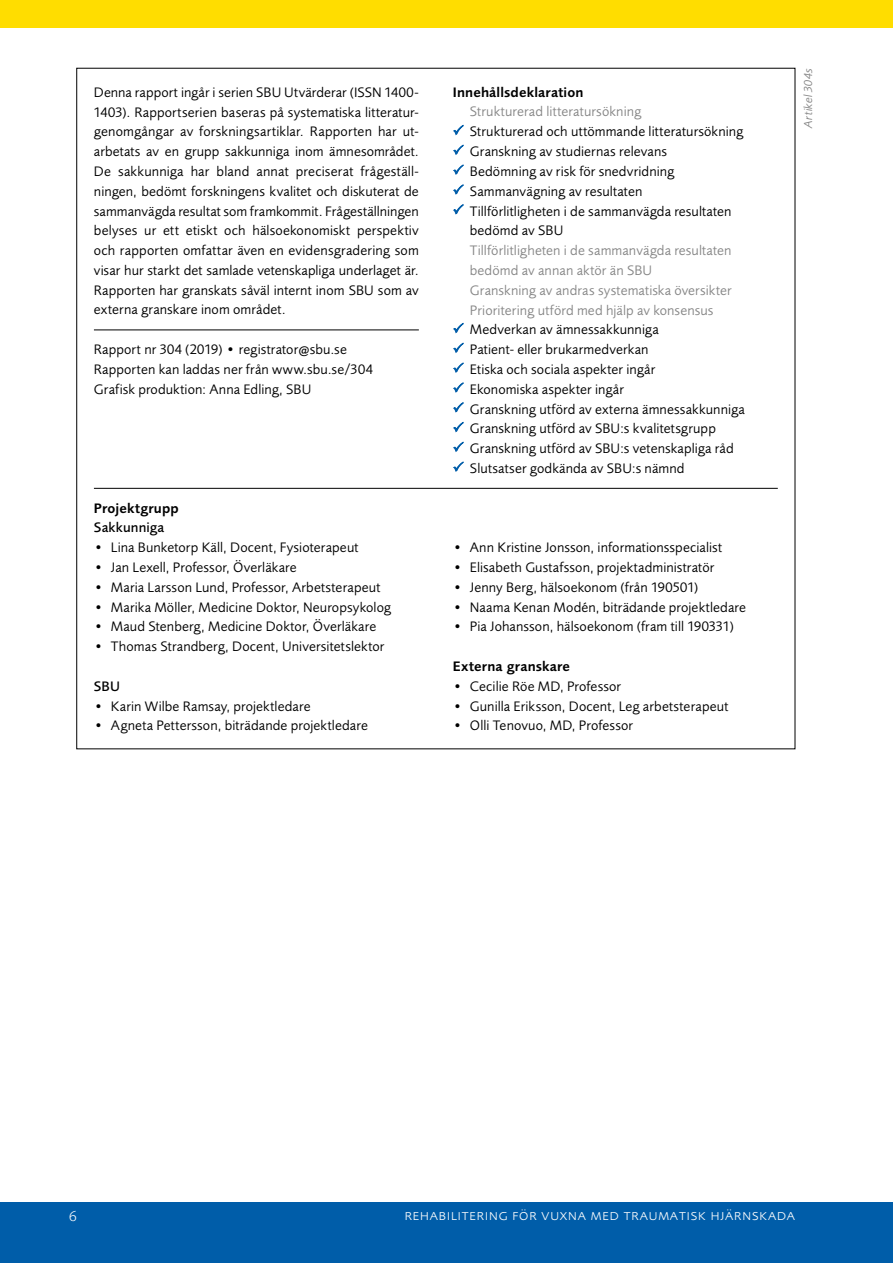
<style>
.page{position:relative;width:893px;height:1263px;background:#fff}
.page>*{position:absolute;margin:0;border:0;box-sizing:border-box;transform-origin:0 0}
.t1{font:300 15.45px "Foundry Sans Expert";letter-spacing:.03em;color:#fff}
.Faktaruta_text{font:14.25px/19.8px "Foundry Sans";letter-spacing:.01em;color:#000}
.Innehållsdeklaration{font:14.25px/19.8px "Foundry Sans";letter-spacing:.005em;color:#878787}
.t2{font:600 14.25px "Foundry Sans";letter-spacing:.01em;color:#000}
.t3{font:500 14.25px "Foundry Sans";letter-spacing:.01em;color:#000}
.Tabellförklaring{font:italic 12px "Foundry Sans";letter-spacing:.015em;color:#878787}
.s1{color:#005da9}
</style>
<div class="page">
<div style="left:0;top:0;width:893px;height:28px;background:#fd0"></div>
<div style="left:0;top:1202px;width:893px;height:61px;background:#005da9"></div>
<hr style="left:94px;top:330px;width:325px;height:1px;background:#000">
<hr style="left:94px;top:488px;width:684px;height:1px;background:#000">
<p class="Faktaruta_text" style="left:94px;top:82px;width:326px;text-align:justify">Denna rapport ingår i serien SBU Utvärderar (ISSN 1400- 1403). Rapportserien baseras på systematiska litteratur&shy;genomgångar av forskningsartiklar. Rapporten har ut&shy;arbetats av en grupp sakkunniga inom ämnesområdet.<br>De sakkunniga har bland annat preciserat frågeställ&shy;ningen, bedömt forskningens kvalitet och diskuterat de sammanvägda resultat som framkommit. Frågeställningen belyses ur ett etiskt och hälsoekonomiskt perspektiv och rapporten omfattar även en evidensgradering som visar hur starkt det samlade vetenskapliga underlaget är.<br>Rapporten har granskats såväl internt inom SBU som av externa granskare inom området.</p>
<p class="Faktaruta_text" style="left:94px;top:339px;width:280px">Rapport nr 304 (2019) • registrator@sbu.se<br>Rapporten kan laddas ner från www.sbu.se/304<br>Grafisk produktion: Anna Edling, SBU</p>
<h2 class="t2" style="left:94px;top:499px;width:86px">Projektgrupp</h2>
<h3 class="t3" style="left:94px;top:519px;width:72px">Sakkunniga</h3>
<p class="Faktaruta_text" style="left:94px;top:537px;width:266px">• Lina Bunketorp Käll, Docent, Fysioterapeut</p>
<p class="Faktaruta_text" style="left:94px;top:557px;width:204px">• Jan Lexell, Professor, Överläkare</p>
<p class="Faktaruta_text" style="left:94px;top:577px;width:288px">• Maria Larsson Lund, Professor, Arbetsterapeut</p>
<p class="Faktaruta_text" style="left:94px;top:597px;width:299px">• Marika Möller, Medicine Doktor, Neuropsykolog</p>
<p class="Faktaruta_text" style="left:94px;top:617px;width:284px">• Maud Stenberg, Medicine Doktor, Överläkare</p>
<p class="Faktaruta_text" style="left:94px;top:636px;width:292px">• Thomas Strandberg, Docent, Universitetslektor</p>
<h3 class="t3" style="left:94px;top:678px;width:28px">SBU</h3>
<p class="Faktaruta_text" style="left:94px;top:696px;width:218px">• Karin Wilbe Ramsay, projektledare</p>
<p class="Faktaruta_text" style="left:94px;top:716px;width:275px">• Agneta Pettersson, biträdande projektledare</p>
<h2 class="t2" style="left:453px;top:84px;width:132px">Innehållsdeklaration</h2>
<p class="Innehållsdeklaration" style="left:470px;top:102px;width:173px">Strukturerad litteratursökning</p>
<p class="Faktaruta_text" style="left:453px;top:122px;width:292px"><span class="s1">✓</span> Strukturerad och uttömmande litteratursökning</p>
<p class="Faktaruta_text" style="left:453px;top:141px;width:216px"><span class="s1">✓</span> Granskning av studiernas relevans</p>
<p class="Faktaruta_text" style="left:453px;top:161px;width:223px"><span class="s1">✓</span> Bedömning av risk för snedvridning</p>
<p class="Faktaruta_text" style="left:453px;top:181px;width:191px"><span class="s1">✓</span> Sammanvägning av resultaten</p>
<p class="Faktaruta_text" style="left:470px;top:201px;width:263px;text-indent:-17px"><span class="s1">✓</span> Tillförlitligheten i de sammanvägda resultaten bedömd av SBU</p>
<p class="Innehållsdeklaration" style="left:470px;top:240px;width:263px">Tillförlitligheten i de sammanvägda resultaten bedömd av annan aktör än SBU</p>
<p class="Innehållsdeklaration" style="left:470px;top:280px;width:263px">Granskning av andras systematiska översikter</p>
<p class="Innehållsdeklaration" style="left:470px;top:300px;width:245px">Prioritering utförd med hjälp av konsensus</p>
<p class="Faktaruta_text" style="left:453px;top:320px;width:207px"><span class="s1">✓</span> Medverkan av ämnessakkunniga</p>
<p class="Faktaruta_text" style="left:453px;top:339px;width:197px"><span class="s1">✓</span> Patient- eller brukarmedverkan</p>
<p class="Faktaruta_text" style="left:453px;top:359px;width:204px"><span class="s1">✓</span> Etiska och sociala aspekter ingår</p>
<p class="Faktaruta_text" style="left:453px;top:379px;width:173px"><span class="s1">✓</span> Ekonomiska aspekter ingår</p>
<p class="Faktaruta_text" style="left:453px;top:399px;width:293px"><span class="s1">✓</span> Granskning utförd av externa ämnessakkunniga</p>
<p class="Faktaruta_text" style="left:453px;top:419px;width:265px"><span class="s1">✓</span> Granskning utförd av SBU:s kvalitetsgrupp</p>
<p class="Faktaruta_text" style="left:453px;top:438px;width:282px"><span class="s1">✓</span> Granskning utförd av SBU:s vetenskapliga råd</p>
<p class="Faktaruta_text" style="left:453px;top:458px;width:233px"><span class="s1">✓</span> Slutsatser godkända av SBU:s nämnd</p>
<p class="Faktaruta_text" style="left:453px;top:537px;width:271px">• Ann Kristine Jonsson, informationsspecialist</p>
<p class="Faktaruta_text" style="left:453px;top:557px;width:263px">• Elisabeth Gustafsson, projektadministratör</p>
<p class="Faktaruta_text" style="left:453px;top:577px;width:247px">• Jenny Berg, hälsoekonom (från 190501)</p>
<p class="Faktaruta_text" style="left:453px;top:597px;width:295px">• Naama Kenan Modén, biträdande projektledare</p>
<p class="Faktaruta_text" style="left:453px;top:617px;width:282px">• Pia Johansson, hälsoekonom (fram till 190331)</p>
<h3 class="t2" style="left:453px;top:658px;width:119px">Externa granskare</h3>
<p class="Faktaruta_text" style="left:453px;top:676px;width:170px">• Cecilie Röe MD, Professor</p>
<p class="Faktaruta_text" style="left:453px;top:696px;width:277px">• Gunilla Eriksson, Docent, Leg arbetsterapeut</p>
<p class="Faktaruta_text" style="left:453px;top:716px;width:182px">• Olli Tenovuo, MD, Professor</p>
<p class="Tabellförklaring" style="left:801px;top:127px;width:61px;rotate:-90deg">Artikel 304s</p>
<p class="t1" style="left:69px;top:1206px;width:9px">6</p>
<p class="t1" style="left:404px;top:1206px;width:392px">rehabilitering för vuxna med traumatisk hjärnskada</p>
</div>
